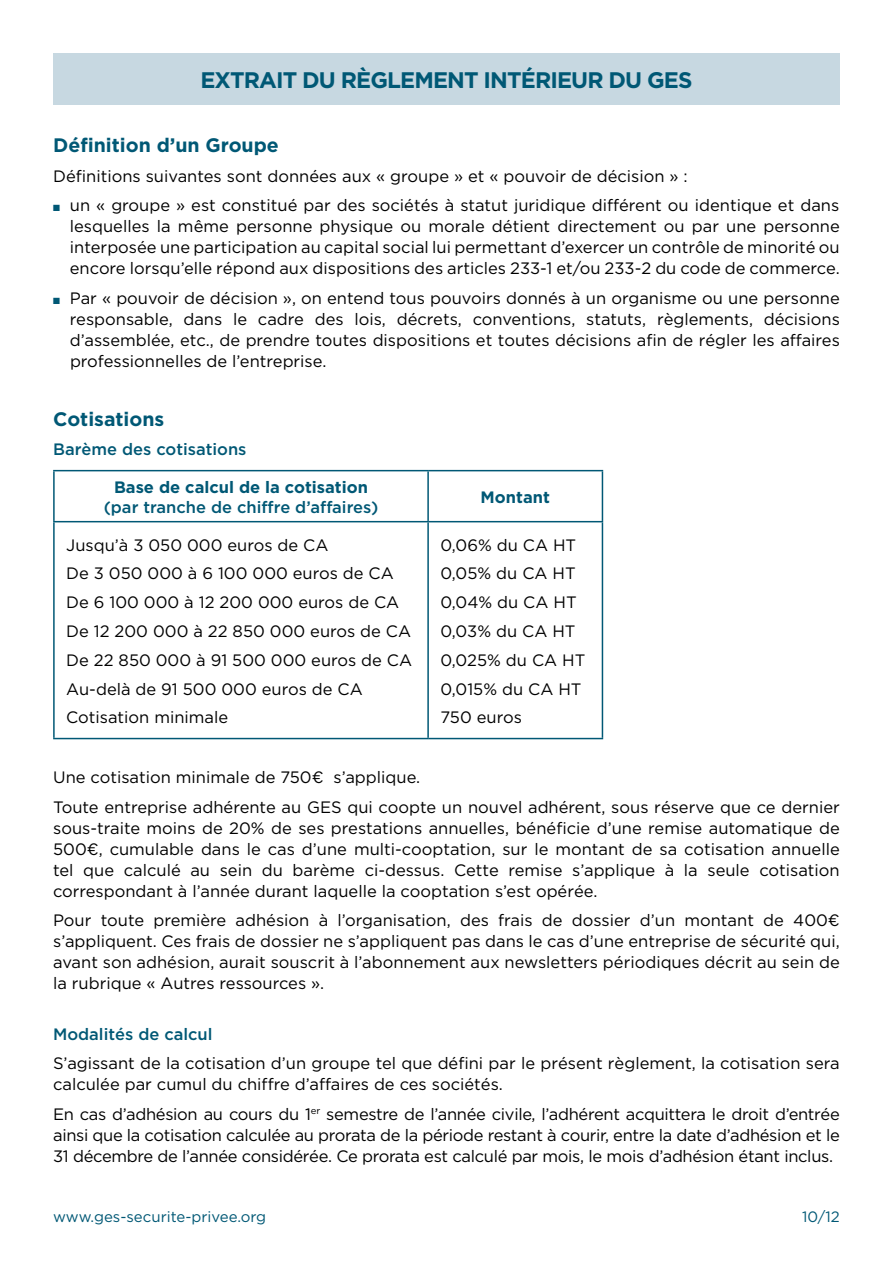
<style>
.page{position:relative;width:893px;height:1263px;background:#fff}
.page>*{position:absolute;margin:0;border:0;box-sizing:border-box;transform-origin:0 0}
.t1{font:700 22.5px "Gotham";letter-spacing:-.04em;color:#005875}
.t2{font:700 19.5px "Gotham";color:#005875}
.t3{font:16.5px/21px "Gotham";color:#000;text-align:justify}
.t4{font:500 16.5px "Gotham";color:#005875}
.t5{font:700 16.5px "Gotham";color:#005875}
.t6{font:15px "Gotham";color:#005875}
.s1{color:#005875}
</style>
<div class="page">
<div style="left:53px;top:53px;width:787px;height:51px;background:#c7d8e1"></div>
<hr style="left:53px;top:470px;width:375px;height:1px;background:#005875">
<hr style="left:53px;top:471px;width:2px;height:50px;background:#005875">
<hr style="left:428px;top:470px;width:175px;height:1px;background:#005875">
<hr style="left:427px;top:471px;width:2px;height:50px;background:#005875">
<hr style="left:602px;top:471px;width:1px;height:50px;background:#005875">
<hr style="left:53px;top:521px;width:375px;height:1px;background:#005875">
<hr style="left:53px;top:522px;width:2px;height:216px;background:#005875">
<hr style="left:428px;top:521px;width:175px;height:1px;background:#005875">
<hr style="left:427px;top:522px;width:2px;height:216px;background:#005875">
<hr style="left:602px;top:522px;width:1px;height:216px;background:#005875">
<hr style="left:53px;top:738px;width:375px;height:1px;background:#005875">
<hr style="left:428px;top:738px;width:175px;height:1px;background:#005875">
<h1 class="t1" style="left:200px;top:67px;width:494px">EXTRAIT DU RÈGLEMENT INTÉRIEUR DU GES</h1>
<p class="t2" style="left:53px;top:134px;width:227px">Définition d’un Groupe</p>
<p class="t3" style="left:53px;top:165px;width:636px">Définitions suivantes sont données aux « groupe » et « pouvoir de décision » :</p>
<p class="t3" style="left:70px;top:195px;width:771px;text-indent:-17px"><span class="s1">■</span> un « groupe » est constitué par des sociétés à statut juridique différent ou identique et dans lesquelles la même personne physique ou morale détient directement ou par une personne interposée une participation au capital social lui permettant d’exercer un contrôle de minorité ou encore lorsqu’elle répond aux dispositions des articles 233-1 et/ou 233-2 du code de commerce.</p>
<p class="t3" style="left:70px;top:287px;width:771px;text-indent:-17px"><span class="s1">■</span> Par « pouvoir de décision », on entend tous pouvoirs donnés à un organisme ou une personne responsable, dans le cadre des lois, décrets, conventions, statuts, règlements, décisions d’assemblée, etc., de prendre toutes dispositions et toutes décisions afin de régler les affaires professionnelles de l’entreprise.</p>
<p class="t2" style="left:53px;top:408px;width:113px">Cotisations</p>
<p class="t4" style="left:53px;top:440px;width:195px">Barème des cotisations</p>
<p class="t5" style="left:114px;top:478px;width:255px">Base de calcul de la cotisation</p>
<p class="t4" style="left:104px;top:498px;width:276px">(par tranche de chiffre d’affaires)</p>
<p class="t5" style="left:481px;top:488px;width:71px">Montant</p>
<p class="t3" style="left:66px;top:530px;width:347px;line-height:28.8px;text-align:left">Jusqu’à 3 050 000 euros de CA<br>De 3 050 000 à 6 100 000 euros de CA<br>De 6 100 000 à 12 200 000 euros de CA<br>De 12 200 000 à 22 850 000 euros de CA<br>De 22 850 000 à 91 500 000 euros de CA<br>Au-delà de 91 500 000 euros de CA<br>Cotisation minimale</p>
<p class="t3" style="left:440px;top:530px;width:146px;line-height:28.8px;text-align:left">0,06% du CA HT<br>0,05% du CA HT<br>0,04% du CA HT<br>0,03% du CA HT<br>0,025% du CA HT<br>0,015% du CA HT<br>750 euros</p>
<p class="t3" style="left:53px;top:762px;width:788px;line-height:29.5px">Une cotisation minimale de 750¤ s’applique.<br>Toute entreprise adhérente au GES qui coopte un nouvel adhérent, sous réserve que ce dernier</p>
<p class="t3" style="left:53px;top:817px;width:788px">sous-traite moins de 20% de ses prestations annuelles, bénéficie d’une remise automatique de 500¤, cumulable dans le cas d’une multi-cooptation, sur le montant de sa cotisation annuelle tel que calculé au sein du barème ci-dessus. Cette remise s’applique à la seule cotisation correspondant à l’année durant laquelle la cooptation s’est opérée.</p>
<p class="t3" style="left:53px;top:909px;width:788px">Pour toute première adhésion à l’organisation, des frais de dossier d’un montant de 400¤ s’appliquent. Ces frais de dossier ne s’appliquent pas dans le cas d’une entreprise de sécurité qui, avant son adhésion, aurait souscrit à l’abonnement aux newsletters périodiques décrit au sein de la rubrique « Autres ressources ».</p>
<p class="t4" style="left:53px;top:1024px;width:161px">Modalités de calcul</p>
<p class="t3" style="left:53px;top:1052px;width:788px">S’agissant de la cotisation d’un groupe tel que défini par le présent règlement, la cotisation sera calculée par cumul du chiffre d’affaires de ces sociétés.</p>
<p class="t3" style="left:53px;top:1103px;width:788px">En cas d’adhésion au cours du 1<sup>er</sup> semestre de l’année civile, l’adhérent acquittera le droit d’entrée ainsi que la cotisation calculée au prorata de la période restant à courir, entre la date d’adhésion et le 31 décembre de l’année considérée. Ce prorata est calculé par mois, le mois d’adhésion étant inclus.</p>
<p class="t6" style="left:53px;top:1209px;width:215px">www.ges-securite-privee.org</p>
<p class="t6" style="left:802px;top:1209px;width:39px">10/12</p>
</div>
